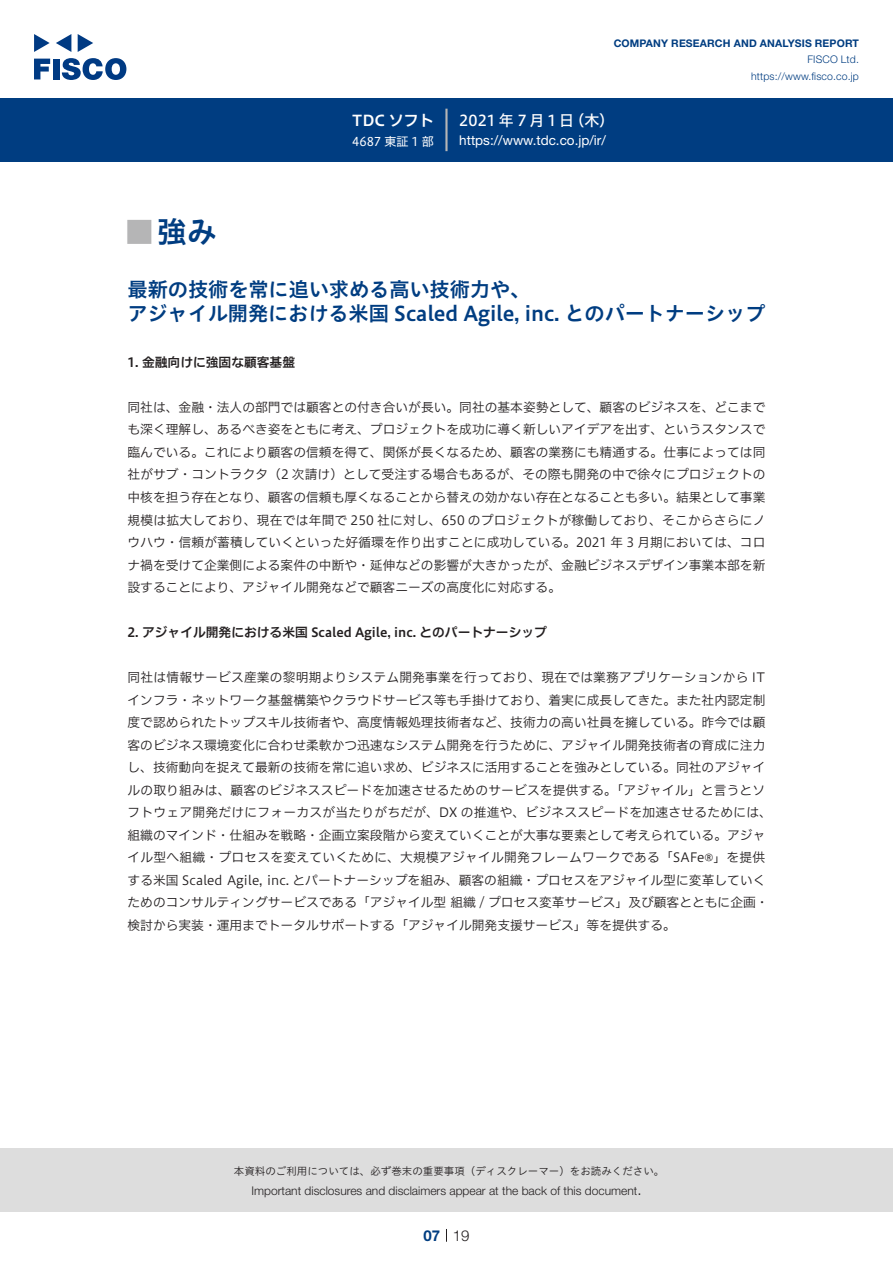
<style>
.page{position:relative;width:893px;height:1263px;background:#fff}
.page>*{position:absolute;margin:0;border:0;box-sizing:border-box;transform-origin:0 0}
.t1{font:30px "Hiragino UD Sans Std N W6";color:#003d81}
.t2{font:700 24px "Koz Go Pro";color:#b5b5b6}
.t3{font:20.25px/24px "Hiragino UD Sans Std W6";letter-spacing:-.005em;color:#003d81}
.t4{font:15px "Hiragino UD Sans F Std N W5";letter-spacing:.185em;color:#fff}
.t5{font:15px "Hiragino UD Sans F Std N W6";color:#fff}
.t6{font:300 15px "Helvetica Neue LT Std";color:#231f20}
.t7{font:700 15px "Helvetica Neue LT Std";color:#003d81}
.t8{font:13.5px "Helvetica Neue LT Std";color:#fff}
.t9{font:12.75px/22.5px "Hiragino UD Sans F Std N W3";color:#231f20;text-align:justify}
.t10{font:12.75px "Hiragino UD Sans F Std N W6";color:#231f20}
.t11{font:300 12px "Helvetica Neue LT Std";color:#231f20}
.t12{font:12px "Hiragino UD Sans F Std N W4";color:#fff}
.t13{font:10.5px "Hiragino UD Sans Std W3";color:#231f20}
.t14{font:700 10.5px "Helvetica Neue LT Std";letter-spacing:.015em;color:#003d81}
.t15{font:300 10.5px/16.5px "Helvetica Neue LT Std";letter-spacing:.015em;color:#003d81;text-align:right}
</style>
<div class="page">
<div style="left:0;top:1148px;width:893px;height:64px;background:#ddd"></div>
<svg style="left:34px;top:59px;width:16px;height:20px"></svg>
<div style="left:53px;top:59px;width:6px;height:20px;background:#003a83"></div>
<svg style="left:62px;top:58px;width:64px;height:22px"></svg>
<svg style="left:34px;top:34px;width:16px;height:18px"></svg>
<svg style="left:78px;top:34px;width:15px;height:18px"></svg>
<svg style="left:56px;top:34px;width:15px;height:18px"></svg>
<div style="left:0;top:98px;width:893px;height:64px;background:#003d81"></div>
<hr style="left:445px;top:109px;width:3px;height:42px;background:#b5b5b6">
<svg style="left:446px;top:1229px;width:1px;height:13px"></svg>
<p class="t5" style="left:352px;top:109px;width:83px">TDC ソフト</p>
<p class="t12" style="left:352px;top:132px;width:83px">4687 東証 1 部</p>
<p class="t14" style="left:614px;top:37px;width:247px">COMPANY RESEARCH AND ANALYSIS REPORT</p>
<p class="t15" style="left:751px;top:51px;width:109px">FISCO Ltd. https://www.fisco.co j p.</p>
<p class="t4" style="left:459px;top:109px;width:117px">2021年7月1日</p>
<p class="t4" style="left:569px;top:109px;width:46px">（木(</p>
<p class="t8" style="left:459px;top:132px;width:148px">https: / / w w w . t d c . c o j p. /i r/</p>
<h1 class="t1" style="left:157px;top:209px;width:61px">強み</h1>
<h2 class="t2" style="left:128px;top:217px;width:25px">█</h2>
<h3 class="t3" style="left:127px;top:276px;width:639px">最新の技術を常に追い求める高い技術力や、<br>アジャイル開発における米国 Scaled Agile, inc. とのパートナーシップ</h3>
<p class="t10" style="left:128px;top:352px;width:169px">1. 金融向けに強固な顧客基盤</p>
<p class="t9" style="left:128px;top:395px;width:639px">同社は、金融・法人の部門では顧客との付き合いが長い。同社の基本姿勢として、顧客のビジネスを、どこまでも深く理解し、あるべき姿をともに考え、プロジェクトを成功に導く新しいアイデアを出す、というスタンスで臨んでいる。これにより顧客の信頼を得て、関係が長くなるため、顧客の業務にも精通する。仕事によっては同社がサブ・コントラクタ（2 次請け）として受注する場合もあるが、その際も開発の中で徐々にプロジェクトの中核を担う存在となり、顧客の信頼も厚くなることから替えの効かない存在となることも多い。結果として事業規模は拡大しており、現在では年間で 250 社に対し、650 のプロジェクトが稼働しており、そこからさらにノウハウ・信頼が蓄積していくといった好循環を作り出すことに成功している。2021 年 3 月期においては、コロナ禍を受けて企業側による案件の中断や・延伸などの影響が大きかったが、金融ビジネスデザイン事業本部を新設することにより、アジャイル開発などで顧客ニーズの高度化に対応する。</p>
<p class="t10" style="left:128px;top:622px;width:421px">2. アジャイル開発における米国 Scaled Agile, inc. とのパートナーシップ</p>
<p class="t9" style="left:128px;top:665px;width:646px;text-align:left">同社は情報サービス産業の黎明期よりシステム開発事業を行っており、現在では業務アプリケーションから ITインフラ・ネットワーク基盤構築やクラウドサービス等も手掛けており、着実に成長してきた。また社内認定制度で認められたトップスキル技術者や、高度情報処理技術者など、技術力の高い社員を擁している。昨今では顧客のビジネス環境変化に合わせ柔軟かつ迅速なシステム開発を行うために、アジャイル開発技術者の育成に注力し、技術動向を捉えて最新の技術を常に追い求め、ビジネスに活用することを強みとしている。同社のアジャイルの取り組みは、顧客のビジネススピードを加速させるためのサービスを提供する。「アジャイル」と言うとソフトウェア開発だけにフォーカスが当たりがちだが、DX の推進や、ビジネススピードを加速させるためには、組織のマインド・仕組みを戦略・企画立案段階から変えていくことが大事な要素として考えられている。アジャイル型へ組織・プロセスを変えていくために、大規模アジャイル開発フレームワークである「SAFe®」を提供する米国 Scaled Agile, inc. とパートナーシップを組み、顧客の組織・プロセスをアジャイル型に変革していくためのコンサルティングサービスである「アジャイル型組織 / プロセス変革サービス」及び顧客とともに企画・検討から実装・運用までトータルサポートする「アジャイル開発支援サービス」等を提供する。</p>
<p class="t13" style="left:234px;top:1163px;width:432px">本資料のご利用については、必ず巻末の重要事項（ディスクレーマー）をお読みください。</p>
<p class="t6" style="left:637px;top:1180px;width:6px">.</p>
<p class="t11" style="left:251px;top:1183px;width:387px">Important disclosures and disclaimers appear at the back of this document</p>
<p class="t7" style="left:423px;top:1226px;width:18px">07</p>
<p class="t6" style="left:453px;top:1226px;width:18px">19</p>
</div>
